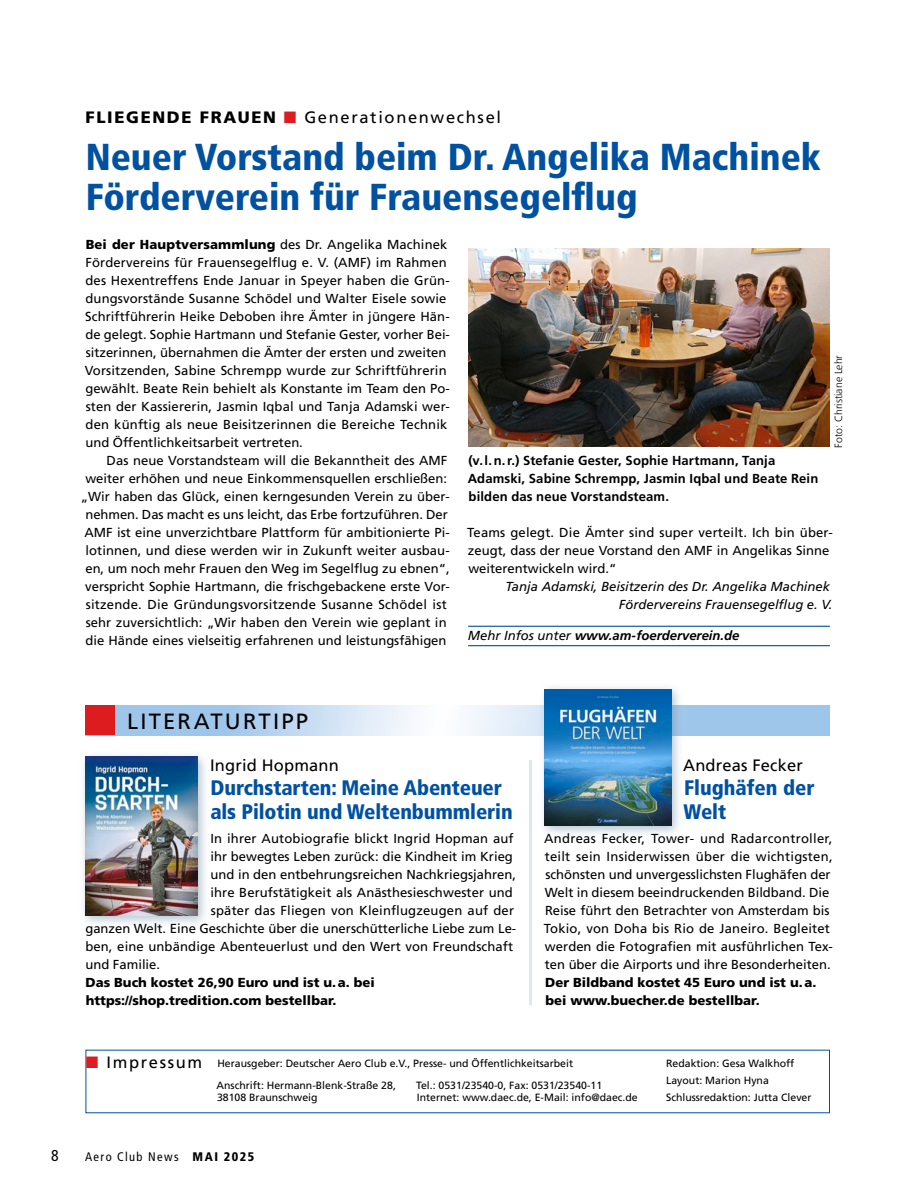
<style>
.page{position:relative;width:915px;height:1191px;background:#fff}
.page>*{position:absolute;margin:0;border:0;box-sizing:border-box;transform-origin:0 0}
.t1{font:900 condensed 37.5px/40.5px "Frutiger LT Com";color:#0051a0}
.t2{font:22.05px "Frutiger LT Com";letter-spacing:.1em;color:#000}
.t3{font:900 condensed 21px/24px "Frutiger LT Com";letter-spacing:-.005em;color:#0051a0}
.t4{font:16.5px "Frutiger LT Com";letter-spacing:.1em;color:#000}
.t5{font:16.5px "Frutiger LT Com";letter-spacing:.01em;color:#000}
.t6{font:condensed 15.75px "Frutiger LT Com";color:#000}
.t7{font:13.05px/18px "Frutiger LT Com";color:#000}
.t8{font:900 13.05px/18px "Frutiger LT Com";color:#000}
.t9{font:700 13.05px/18px "Frutiger LT Com";letter-spacing:.01em;color:#000}
.t10{font:italic 13.05px/18px "Frutiger LT Com";color:#000;text-align:right}
.t11{font:italic 700 13.05px "Frutiger LT Com";color:#000}
.t12{font:condensed 12.45px "Frutiger LT Com";letter-spacing:.11em;color:#000}
.t13{font:10.5px/17.2px "Frutiger LT Com";color:#000}
.t14{font:300 10.5px "Frutiger LT Com";color:#000}
.s1{font-weight:900}
.s2{color:#dc1c1f}
.s3{font-weight:400}
.s4{font-size:16.5px}
</style>
<div class="page">
<hr style="left:468px;top:625px;width:361px;height:2px;background:#0051a0">
<hr style="left:468px;top:645px;width:361px;height:1px;background:#0051a0">
<img style="left:468px;top:249px;width:361px;height:198px">
<svg style="left:114px;top:705px;width:715px;height:30px"></svg>
<div style="left:85px;top:705px;width:29px;height:30px;background:#dc1c1f"></div>
<hr style="left:529px;top:760px;width:3px;height:245px;background:#dbe9f7">
<div style="left:79px;top:750px;width:131px;height:177px;background:#587d99;opacity:.45"></div>
<img style="left:85px;top:756px;width:112px;height:159px">
<div style="left:538px;top:682px;width:145px;height:155px;background:#587d99;opacity:.45"></div>
<img style="left:544px;top:689px;width:126px;height:136px">
<p class="t4" style="left:86px;top:107px;width:417px"><span class="s1">FLIEGENDE FRAUEN</span> <span class="s2">■</span> Generationenwechsel</p>
<h1 class="t1" style="left:86px;top:136px;width:736px">Neuer Vorstand beim Dr. Angelika Machinek<br>Förderverein für Frauensegelflug</h1>
<p class="t7" style="left:85px;top:235px;width:366px"><span class="s1">Bei der Hauptversammlung</span> des Dr. Angelika Machinek Fördervereins für Frauensegelflug e. V. (AMF) im Rahmen des Hexentreffens Ende Januar in Speyer haben die Grün&shy;dungsvorstände Susanne Schödel und Walter Eisele sowie Schriftführerin Heike Deboben ihre Ämter in jüngere Hän&shy;de gelegt. Sophie Hartmann und Stefanie Gester, vorher Bei&shy;sitzerinnen, übernahmen die Ämter der ersten und zweiten Vorsitzenden, Sabine Schrempp wurde zur Schriftführerin gewählt. Beate Rein behielt als Konstante im Team den Po&shy;sten der Kassiererin, Jasmin Iqbal und Tanja Adamski wer&shy;den künftig als neue Beisitzerinnen die Bereiche Technik und Öffentlichkeitsarbeit vertreten.</p>
<p class="t7" style="left:81px;top:451px;width:370px;text-align:right">Das neue Vorstandsteam will die Bekanntheit des AMF weiter erhöhen und neue Einkommensquellen erschließen: „Wir haben das Glück, einen kerngesunden Verein zu über&shy;nehmen. Das macht es uns leicht, das Erbe fortzuführen. Der AMF ist eine unverzichtbare Plattform für ambitionierte Pi&shy;lotinnen, und diese werden wir in Zukunft weiter ausbau&shy;en, um noch mehr Frauen den Weg im Segelflug zu ebnen“, verspricht Sophie Hartmann, die frischgebackene erste Vor&shy;sitzende. Die Gründungsvorsitzende Susanne Schödel ist sehr zuversichtlich: „Wir haben den Verein wie geplant in die Hände eines vielseitig erfahrenen und leistungsfähigen</p>
<p class="t9" style="left:467px;top:451px;width:352px">(v.l.n.r.) Stefanie Gester, Sophie Hartmann, Tanja<br>Adamski, Sabine Schrempp, Jasmin Iqbal und Beate Rein bilden das neue Vorstandsteam.</p>
<p class="t14" style="left:832px;top:448px;width:94px;rotate:-90deg">Foto: Christiane Lehr</p>
<p class="t7" style="left:467px;top:523px;width:367px">Teams gelegt. Die Ämter sind super verteilt. Ich bin über&shy;zeugt, dass der neue Vorstand den AMF in Angelikas Sinne weiterentwickeln wird.“</p>
<p class="t10" style="left:505px;top:577px;width:328px">Tanja Adamski, Beisitzerin des Dr. Angelika Machinek<br>Fördervereins Frauensegelflug e. V.</p>
<p class="t11" style="left:468px;top:628px;width:273px"><span class="s3">Mehr Infos unter</span> www.am-foerderverein.de</p>
<h2 class="t2" style="left:127px;top:708px;width:182px">LITERATURTIPP</h2>
<p class="t5" style="left:210px;top:755px;width:130px">Ingrid Hopmann</p>
<h3 class="t3" style="left:210px;top:775px;width:304px">Durchstarten: Meine Abenteuer als Pilotin und Weltenbummlerin</h3>
<p class="t7" style="left:210px;top:829px;width:304px">In ihrer Autobiografie blickt Ingrid Hopman auf</p>
<p class="t7" style="left:210px;top:847px;width:304px">ihr bewegtes Leben zurück: die Kindheit im Krieg</p>
<p class="t7" style="left:210px;top:865px;width:307px">und in den entbehrungsreichen Nachkriegsjahren,</p>
<p class="t7" style="left:210px;top:883px;width:304px">ihre Berufstätigkeit als Anästhesieschwester und</p>
<p class="t7" style="left:211px;top:901px;width:305px">später das Fliegen von Kleinflugzeugen auf der</p>
<p class="t7" style="left:85px;top:919px;width:432px">ganzen Welt. Eine Geschichte über die unerschütterliche Liebe zum Le-</p>
<p class="t7" style="left:85px;top:937px;width:429px">ben, eine unbändige Abenteuerlust und den Wert von Freundschaft</p>
<p class="t7" style="left:85px;top:955px;width:76px">und Familie.</p>
<p class="t8" style="left:86px;top:973px;width:291px">Das Buch kostet 26,90 Euro und ist u.a. bei https://shop.tredition.com bestellbar.</p>
<p class="t5" style="left:683px;top:755px;width:121px">Andreas Fecker</p>
<h3 class="t3" style="left:683px;top:775px;width:132px">Flughäfen der<br>Welt</h3>
<p class="t7" style="left:543px;top:829px;width:290px">Andreas Fecker, Tower- und Radarcontroller, teilt sein Insiderwissen über die wichtigsten, schönsten und unvergesslichsten Flughäfen der Welt in diesem beeindruckenden Bildband. Die Reise führt den Betrachter von Amsterdam bis Tokio, von Doha bis Rio de Janeiro. Begleitet werden die Fotografien mit ausführlichen Tex&shy;ten über die Airports und ihre Besonderheiten.</p>
<p class="t8" style="left:545px;top:973px;width:272px">Der Bildband kostet 45 Euro und ist u.a. bei www.buecher.de bestellbar.</p>
<p class="t13" style="left:216px;top:1053px;width:358px;line-height:21.6px;text-indent:-131px"><span class="s2">■</span> <span class="s4">Impressum</span> Herausgeber: Deutscher Aero Club e.V., Presse- und Öffentlichkeitsarbeit<br>Anschrift: Hermann-Blenk-Straße 28,</p>
<p class="t13" style="left:217px;top:1089px;width:102px">38108 Braunschweig</p>
<p class="t13" style="left:416px;top:1078px;width:223px;line-height:12.5px">Tel.: 0531/23540-0, Fax: 0531/23540-11<br>Internet: www.daec.de, E-Mail: info@daec.de</p>
<p class="t6" style="left:51px;top:1146px;width:9px">8</p>
<p class="t12" style="left:85px;top:1149px;width:171px">Aero Club News <span class="s1">MAI 2025</span></p>
<p class="t13" style="left:666px;top:1054px;width:147px">Redaktion: Gesa Walkhoff<br>Layout: Marion Hyna<br>Schlussredaktion: Jutta Clever</p>
</div>
